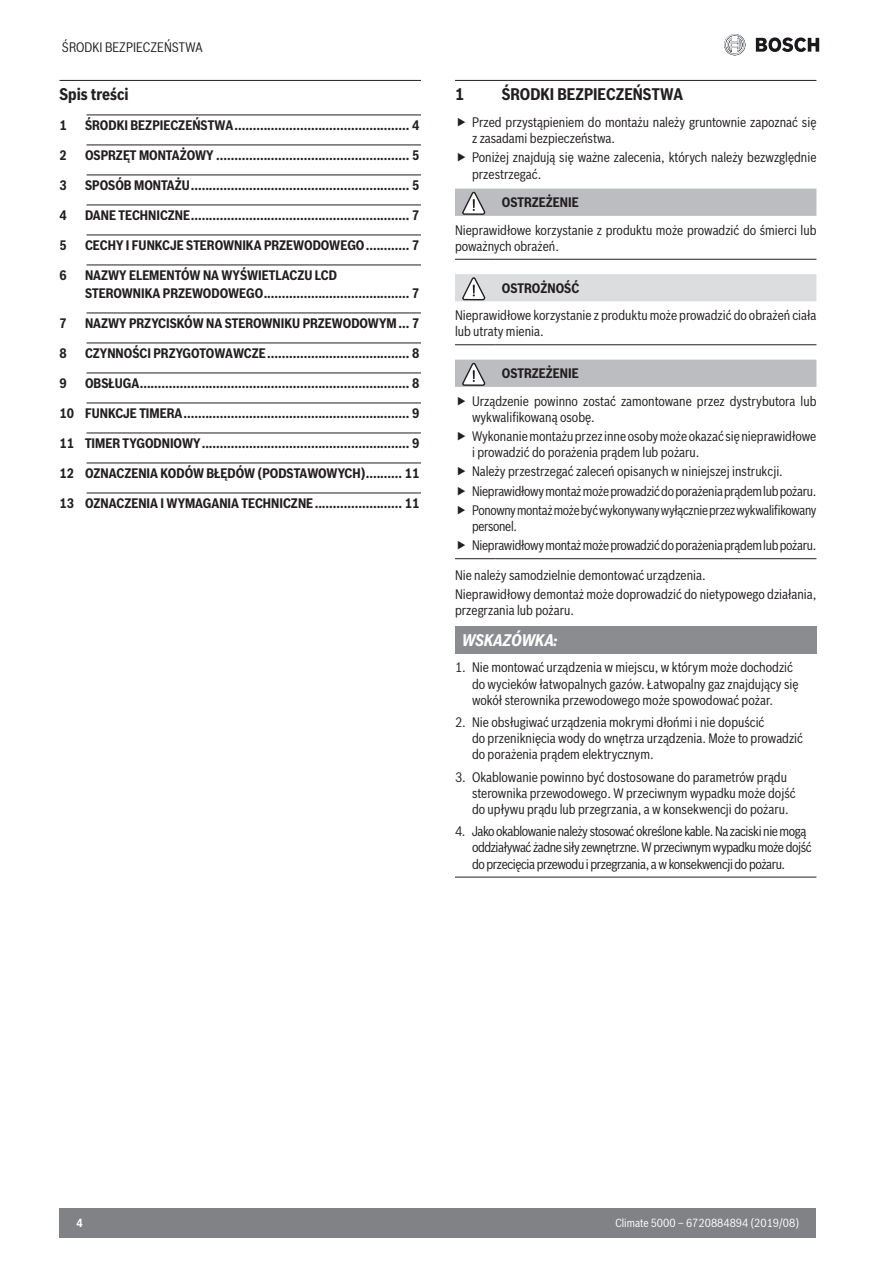
<style>
.page{position:relative;width:893px;height:1263px;background:#fff}
.page>*{position:absolute;margin:0;border:0;box-sizing:border-box;transform-origin:0 0}
.TOC_Head{font:700 16.5px "Bosch Sans Cond";color:#231f20}
.NoticeSignal{font:italic 700 16.5px "Bosch Sans Cond";color:#fff}
.Body_Text{font:13.5px/16.2px "Bosch Sans Cond";color:#231f20}
.WarningSignal{font:700 13.5px/18px "Bosch Sans Cond";color:#231f20}
.Body_Text-2{font:13.5px/16.2px "Bosch Sans Cond";letter-spacing:-.02em;color:#231f20}
.Body_Text-3{font:13.5px/16.2px "Bosch Sans Cond";letter-spacing:-.03em;color:#231f20}
.t1{font:11.55px "Bosch Sans Cond";color:#fff}
.t2{font:700 11.55px "Bosch Sans Cond";color:#fff}
</style>
<div class="page">
<div style="left:60px;top:1208px;width:756px;height:29px;background:#808285"></div>
<svg style="left:724px;top:34px;width:22px;height:22px"></svg>
<svg style="left:756px;top:37px;width:63px;height:15px"></svg>
<hr style="left:455px;top:80px;width:361px;height:1px;background:#231f20">
<hr style="left:455px;top:259px;width:41px;height:1px;background:#231f20">
<hr style="left:496px;top:259px;width:320px;height:1px;background:#231f20">
<div style="left:455px;top:189px;width:361px;height:27px;background:#bcbdc0"></div>
<hr style="left:455px;top:344px;width:41px;height:1px;background:#231f20">
<hr style="left:496px;top:344px;width:320px;height:1px;background:#231f20">
<div style="left:455px;top:274px;width:361px;height:27px;background:#dcdddf"></div>
<hr style="left:455px;top:558px;width:41px;height:1px;background:#231f20">
<hr style="left:496px;top:558px;width:320px;height:1px;background:#231f20">
<div style="left:455px;top:360px;width:361px;height:27px;background:#bcbdc0"></div>
<div style="left:455px;top:626px;width:361px;height:28px;background:#8a8c8f"></div>
<hr style="left:455px;top:877px;width:361px;height:1px;background:#231f20">
<hr style="left:60px;top:80px;width:361px;height:1px;background:#231f20">
<hr style="left:87px;top:115px;width:334px;height:1px;background:#231f20">
<hr style="left:87px;top:145px;width:334px;height:1px;background:#231f20">
<hr style="left:87px;top:175px;width:334px;height:1px;background:#231f20">
<hr style="left:87px;top:205px;width:334px;height:1px;background:#231f20">
<hr style="left:87px;top:235px;width:334px;height:1px;background:#231f20">
<hr style="left:87px;top:265px;width:334px;height:1px;background:#231f20">
<hr style="left:87px;top:313px;width:334px;height:1px;background:#231f20">
<hr style="left:87px;top:343px;width:334px;height:1px;background:#231f20">
<hr style="left:87px;top:373px;width:334px;height:1px;background:#231f20">
<hr style="left:87px;top:403px;width:334px;height:1px;background:#231f20">
<hr style="left:87px;top:433px;width:334px;height:1px;background:#231f20">
<hr style="left:87px;top:463px;width:334px;height:1px;background:#231f20">
<hr style="left:87px;top:493px;width:334px;height:1px;background:#231f20">
<p class="Body_Text" style="left:62px;top:38px;width:142px">ŚRODKI BEZPIECZEŃSTWA</p>
<p class="TOC_Head" style="left:60px;top:82px;width:71px">Spis treści</p>
<p class="WarningSignal" style="left:60px;top:116px;width:9px">1</p>
<p class="WarningSignal" style="left:85px;top:116px;width:336px">ŚRODKI BEZPIECZEŃSTWA................................................ 4</p>
<p class="WarningSignal" style="left:60px;top:146px;width:9px">2</p>
<p class="WarningSignal" style="left:85px;top:146px;width:336px">OSPRZĘT MONTAŻOWY ..................................................... 5</p>
<p class="WarningSignal" style="left:60px;top:176px;width:9px">3</p>
<p class="WarningSignal" style="left:85px;top:176px;width:336px">SPOSÓB MONTAŻU............................................................ 5</p>
<p class="WarningSignal" style="left:60px;top:206px;width:9px">4</p>
<p class="WarningSignal" style="left:85px;top:206px;width:336px">DANE TECHNICZNE............................................................ 7</p>
<p class="WarningSignal" style="left:60px;top:236px;width:9px">5</p>
<p class="WarningSignal" style="left:85px;top:236px;width:336px">CECHY I FUNKCJE STEROWNIKA PRZEWODOWEGO............ 7</p>
<p class="WarningSignal" style="left:60px;top:266px;width:9px">6</p>
<p class="WarningSignal" style="left:85px;top:266px;width:336px">NAZWY ELEMENTÓW NA WYŚWIETLACZU LCD<br>STEROWNIKA PRZEWODOWEGO........................................ 7</p>
<p class="WarningSignal" style="left:60px;top:314px;width:9px">7</p>
<p class="WarningSignal" style="left:85px;top:314px;width:336px">NAZWY PRZYCISKÓW NA STEROWNIKU PRZEWODOWYM... 7</p>
<p class="WarningSignal" style="left:60px;top:344px;width:9px">8</p>
<p class="WarningSignal" style="left:85px;top:344px;width:336px">CZYNNOŚCI PRZYGOTOWAWCZE....................................... 8</p>
<p class="WarningSignal" style="left:60px;top:374px;width:9px">9</p>
<p class="WarningSignal" style="left:85px;top:374px;width:336px">OBSŁUGA.......................................................................... 8</p>
<p class="WarningSignal" style="left:60px;top:404px;width:362px">10 FUNKCJE TIMERA.............................................................. 9</p>
<p class="WarningSignal" style="left:60px;top:434px;width:362px">11 TIMER TYGODNIOWY......................................................... 9</p>
<p class="WarningSignal" style="left:60px;top:464px;width:362px">12 OZNACZENIA KODÓW BŁĘDÓW (PODSTAWOWYCH).......... 11</p>
<p class="WarningSignal" style="left:60px;top:494px;width:362px">13 OZNACZENIA I WYMAGANIA TECHNICZNE........................ 11</p>
<p class="TOC_Head" style="left:455px;top:82px;width:10px">1</p>
<p class="TOC_Head" style="left:502px;top:82px;width:183px">ŚRODKI BEZPIECZEŃSTWA</p>
<p class="Body_Text" style="left:472px;top:113px;width:346px">Przed przystąpieniem do montażu należy gruntownie zapoznać się z zasadami bezpieczeństwa.</p>
<p class="Body_Text" style="left:472px;top:148px;width:346px">Poniżej znajdują się ważne zalecenia, których należy bezwzględnie przestrzegać.</p>
<p class="WarningSignal" style="left:502px;top:193px;width:78px">OSTRZEŻENIE</p>
<p class="Body_Text" style="left:455px;top:221px;width:363px">Nieprawidłowe korzystanie z produktu może prowadzić do śmierci lub poważnych obrażeń.</p>
<p class="WarningSignal" style="left:502px;top:278px;width:79px">OSTROŻNOŚĆ</p>
<p class="Body_Text" style="left:455px;top:306px;width:363px">Nieprawidłowe korzystanie z produktu może prowadzić do obrażeń ciała lub utraty mienia.</p>
<p class="WarningSignal" style="left:502px;top:364px;width:78px">OSTRZEŻENIE</p>
<p class="Body_Text" style="left:472px;top:392px;width:346px">Urządzenie powinno zostać zamontowane przez dystrybutora lub wykwalifikowaną osobę.</p>
<p class="Body_Text" style="left:472px;top:427px;width:346px">Wykonanie montażu przez inne osoby może okazać się nieprawidłowe i prowadzić do porażenia prądem lub pożaru.</p>
<p class="Body_Text" style="left:472px;top:462px;width:312px">Należy przestrzegać zaleceń opisanych w niniejszej instrukcji.</p>
<p class="Body_Text-2" style="left:472px;top:482px;width:346px">Nieprawidłowy montaż może prowadzić do porażenia prądem lub pożaru.</p>
<p class="Body_Text-2" style="left:472px;top:501px;width:346px">Ponowny montaż może być wykonywany wyłącznie przez wykwalifikowany personel.</p>
<p class="Body_Text-2" style="left:472px;top:536px;width:346px">Nieprawidłowy montaż może prowadzić do porażenia prądem lub pożaru.</p>
<p class="Body_Text" style="left:455px;top:566px;width:252px">Nie należy samodzielnie demontować urządzenia.</p>
<p class="Body_Text" style="left:455px;top:585px;width:363px">Nieprawidłowy demontaż może doprowadzić do nietypowego działania, przegrzania lub pożaru.</p>
<p class="NoticeSignal" style="left:461px;top:628px;width:98px">WSKAZÓWKA:</p>
<p class="Body_Text" style="left:472px;top:658px;width:328px;text-indent:-17px">1. Nie montować urządzenia w miejscu, w którym może dochodzić do wycieków łatwopalnych gazów. Łatwopalny gaz znajdujący się wokół sterownika przewodowego może spowodować pożar.</p>
<p class="Body_Text" style="left:472px;top:713px;width:332px;text-indent:-17px">2. Nie obsługiwać urządzenia mokrymi dłońmi i nie dopuścić<br>do przeniknięcia wody do wnętrza urządzenia. Może to prowadzić do porażenia prądem elektrycznym.</p>
<p class="Body_Text" style="left:472px;top:768px;width:325px;text-indent:-17px">3. Okablowanie powinno być dostosowane do parametrów prądu sterownika przewodowego. W przeciwnym wypadku może dojść do upływu prądu lub przegrzania, a w konsekwencji do pożaru.</p>
<p class="Body_Text-3" style="left:472px;top:822px;width:341px;text-indent:-17px">4. Jako okablowanie należy stosować określone kable. Na zaciski nie mogą oddziaływać żadne siły zewnętrzne. W przeciwnym wypadku może dojść do przecięcia przewodu i przegrzania, a w konsekwencji do pożaru.</p>
<p class="t2" style="left:77px;top:1214px;width:8px">4</p>
<p class="t1" style="left:615px;top:1214px;width:186px">Climate 5000 – 6720884894 (2019/08)</p>
</div>
